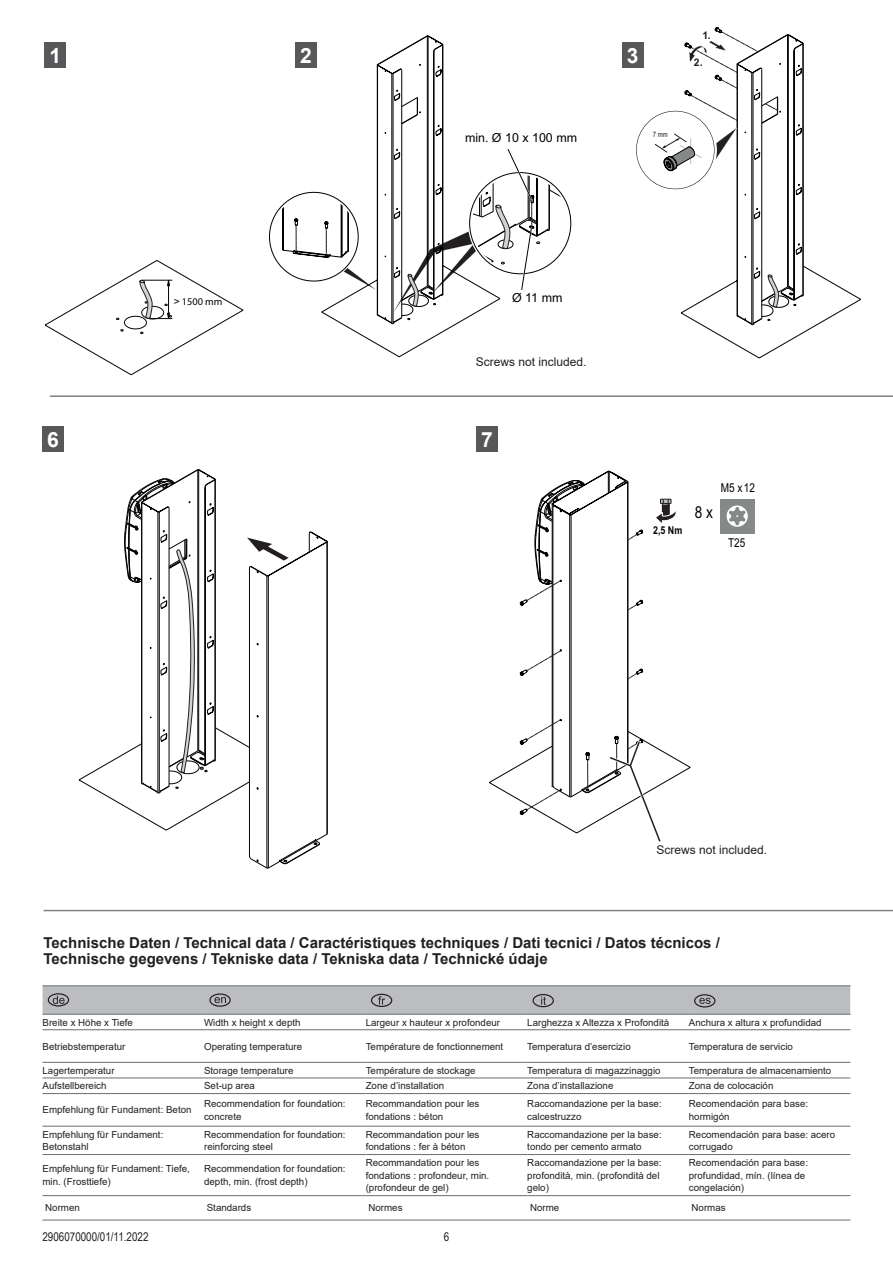
<style>
.page{position:relative;width:893px;height:1263px;background:#fff}
.page>*{position:absolute;margin:0;border:0;box-sizing:border-box;transform-origin:0 0}
.Abbildungsreihenfolg{font:700 21px "Arial";color:#fff}
.t1{font:16.65px "Arial Narrow";color:#000001}
.head_3{font:700 15px/16.5px "Arial";color:#231f20}
.t2{font:12.45px "Arial";color:#000001}
.t3{font:12.3px "Arial Narrow";color:#000001}
.body{font:12px "Arial";color:#231f20}
.t4{font:12px "Arial Narrow";color:#231f20}
.t5{font:700 10.8px "Arial Narrow";color:#000001}
.t6{font:700 10.5px "Arial";color:#231f20}
.t7{font:10.35px "Myriad Pro";color:#030505}
.tab_body_9_5{font:9.75px/12.8px "Arial";color:#231f20}
.t8{font:7.35px "Arial Narrow";color:#231f20}
.s1{font-family:"Arial"}
</style>
<div class="page">
<div style="left:45px;top:43px;width:21px;height:25px;background:#57585a"></div>
<div style="left:622px;top:43px;width:21px;height:25px;background:#57585a"></div>
<div style="left:43px;top:427px;width:21px;height:25px;background:#57585a"></div>
<div style="left:476px;top:427px;width:22px;height:25px;background:#57585a"></div>
<svg style="left:44px;top:260px;width:200px;height:115px"></svg>
<svg style="left:341px;top:324px;width:116px;height:33px"></svg>
<svg style="left:282px;top:35px;width:286px;height:289px"></svg>
<svg style="left:701px;top:266px;width:160px;height:93px"></svg>
<svg style="left:636px;top:27px;width:168px;height:298px"></svg>
<svg style="left:78px;top:727px;width:168px;height:104px"></svg>
<svg style="left:246px;top:531px;width:82px;height:338px"></svg>
<svg style="left:124px;top:469px;width:92px;height:325px"></svg>
<div style="left:720px;top:499px;width:34px;height:34px;background:#868989"></div>
<svg style="left:727px;top:505px;width:21px;height:22px"></svg>
<svg style="left:729px;top:507px;width:17px;height:18px"></svg>
<hr style="left:50px;top:395px;width:843px;height:2px;background:#808285">
<svg style="left:520px;top:470px;width:157px;height:372px"></svg>
<hr style="left:44px;top:910px;width:849px;height:1px;background:#808285">
<hr style="left:43px;top:985px;width:161px;height:1px;background:#6c6d70">
<hr style="left:204px;top:985px;width:162px;height:1px;background:#6c6d70">
<hr style="left:366px;top:985px;width:161px;height:1px;background:#6c6d70">
<hr style="left:527px;top:985px;width:162px;height:1px;background:#6c6d70">
<hr style="left:689px;top:985px;width:161px;height:1px;background:#6c6d70">
<hr style="left:43px;top:1220px;width:161px;height:1px;background:#6c6d70">
<hr style="left:204px;top:1220px;width:162px;height:1px;background:#6c6d70">
<hr style="left:366px;top:1220px;width:161px;height:1px;background:#6c6d70">
<hr style="left:527px;top:1220px;width:162px;height:1px;background:#6c6d70">
<hr style="left:689px;top:1220px;width:161px;height:1px;background:#6c6d70">
<svg style="left:43px;top:986px;width:808px;height:234px"></svg>
<div style="left:694px;top:994px;width:21px;height:13px;border:1px solid #231f20;border-radius:50%"></div>
<p class="Abbildungsreihenfolg" style="left:49px;top:41px;width:13px">1</p>
<p class="Abbildungsreihenfolg" style="left:300px;top:41px;width:13px">2</p>
<p class="Abbildungsreihenfolg" style="left:627px;top:41px;width:13px">3</p>
<p class="t2" style="left:465px;top:129px;width:114px">min. Ø 10 x 100 mm</p>
<p class="t8" style="left:653px;top:129px;width:17px">7 mm</p>
<p class="t6" style="left:703px;top:28px;width:10px">1.</p>
<p class="t6" style="left:694px;top:55px;width:10px">2.</p>
<p class="t7" style="left:174px;top:295px;width:50px"><span class="s1">&gt;</span> 1500 mm</p>
<p class="t2" style="left:512px;top:289px;width:52px">Ø 11 mm</p>
<p class="body" style="left:476px;top:353px;width:112px">Screws not included.</p>
<p class="Abbildungsreihenfolg" style="left:47px;top:425px;width:13px">6</p>
<p class="Abbildungsreihenfolg" style="left:481px;top:425px;width:13px">7</p>
<p class="t5" style="left:653px;top:522px;width:31px">2,5 Nm</p>
<p class="t1" style="left:695px;top:500px;width:20px">8 x</p>
<p class="t3" style="left:721px;top:479px;width:36px">M5 x12</p>
<p class="t3" style="left:728px;top:534px;width:19px">T25</p>
<p class="body" style="left:656px;top:842px;width:112px">Screws not included.</p>
<p class="head_3" style="left:44px;top:934px;width:678px">Technische Daten / Technical data / Caractéristiques techniques / Dati tecnici / Datos técnicos /<br>Technische gegevens / Tekniske data / Tekniska data / Technické údaje</p>
<p class="tab_body_9_5" style="left:43px;top:1016px;width:92px">Breite x Höhe x Tiefe</p>
<p class="tab_body_9_5" style="left:204px;top:1016px;width:98px">Width x height x depth</p>
<p class="tab_body_9_5" style="left:366px;top:1016px;width:136px">Largeur x hauteur x profondeur</p>
<p class="tab_body_9_5" style="left:527px;top:1016px;width:143px">Larghezza x Altezza x Profondità</p>
<p class="tab_body_9_5" style="left:689px;top:1016px;width:134px">Anchura x altura x profundidad</p>
<p class="tab_body_9_5" style="left:43px;top:1040px;width:84px">Betriebstemperatur</p>
<p class="tab_body_9_5" style="left:204px;top:1040px;width:100px">Operating temperature</p>
<p class="tab_body_9_5" style="left:366px;top:1040px;width:139px">Température de fonctionnement</p>
<p class="tab_body_9_5" style="left:527px;top:1040px;width:105px">Temperatura d’esercizio</p>
<p class="tab_body_9_5" style="left:689px;top:1040px;width:106px">Temperatura de servicio</p>
<p class="tab_body_9_5" style="left:43px;top:1064px;width:74px">Lagertemperatur</p>
<p class="tab_body_9_5" style="left:204px;top:1064px;width:91px">Storage temperature</p>
<p class="tab_body_9_5" style="left:366px;top:1064px;width:112px">Température de stockage</p>
<p class="tab_body_9_5" style="left:527px;top:1064px;width:135px">Temperatura di magazzinaggio</p>
<p class="tab_body_9_5" style="left:689px;top:1064px;width:144px">Temperatura de almacenamiento</p>
<p class="tab_body_9_5" style="left:43px;top:1079px;width:65px">Aufstellbereich</p>
<p class="tab_body_9_5" style="left:204px;top:1079px;width:52px">Set-up area</p>
<p class="tab_body_9_5" style="left:366px;top:1079px;width:80px">Zone d’installation</p>
<p class="tab_body_9_5" style="left:527px;top:1079px;width:88px">Zona d’installazione</p>
<p class="tab_body_9_5" style="left:689px;top:1079px;width:86px">Zona de colocación</p>
<p class="tab_body_9_5" style="left:43px;top:1103px;width:151px">Empfehlung für Fundament: Beton</p>
<p class="tab_body_9_5" style="left:204px;top:1097px;width:143px">Recommendation for foundation: concrete</p>
<p class="tab_body_9_5" style="left:366px;top:1097px;width:115px">Recommandation pour les fondations : béton</p>
<p class="tab_body_9_5" style="left:527px;top:1097px;width:136px">Raccomandazione per la base: calcestruzzo</p>
<p class="tab_body_9_5" style="left:689px;top:1097px;width:121px">Recomendación para base: hormigón</p>
<p class="tab_body_9_5" style="left:43px;top:1128px;width:122px">Empfehlung für Fundament:<br>Betonstahl</p>
<p class="tab_body_9_5" style="left:204px;top:1128px;width:143px">Recommendation for foundation: reinforcing steel</p>
<p class="tab_body_9_5" style="left:366px;top:1128px;width:115px">Recommandation pour les fondations : fer à béton</p>
<p class="tab_body_9_5" style="left:527px;top:1128px;width:136px">Raccomandazione per la base: tondo per cemento armato</p>
<p class="tab_body_9_5" style="left:689px;top:1128px;width:148px">Recomendación para base: acero corrugado</p>
<p class="tab_body_9_5" style="left:43px;top:1162px;width:149px">Empfehlung für Fundament: Tiefe, min. (Frosttiefe)</p>
<p class="tab_body_9_5" style="left:204px;top:1162px;width:143px">Recommendation for foundation: depth, min. (frost depth)</p>
<p class="tab_body_9_5" style="left:366px;top:1156px;width:125px">Recommandation pour les fondations : profondeur, min. (profondeur de gel)</p>
<p class="tab_body_9_5" style="left:527px;top:1156px;width:136px">Raccomandazione per la base: profondità, min. (profondità del gelo)</p>
<p class="tab_body_9_5" style="left:689px;top:1156px;width:121px">Recomendación para base: profundidad, mín. (línea de congelación)</p>
<p class="tab_body_9_5" style="left:45px;top:1201px;width:36px">Normen</p>
<p class="tab_body_9_5" style="left:207px;top:1201px;width:46px">Standards</p>
<p class="tab_body_9_5" style="left:368px;top:1201px;width:36px">Normes</p>
<p class="tab_body_9_5" style="left:530px;top:1201px;width:31px">Norme</p>
<p class="tab_body_9_5" style="left:692px;top:1201px;width:36px">Normas</p>
<p class="t4" style="left:43px;top:1228px;width:107px">2906070000/01/11.2022</p>
<p class="t4" style="left:444px;top:1228px;width:7px">6</p>
</div>
